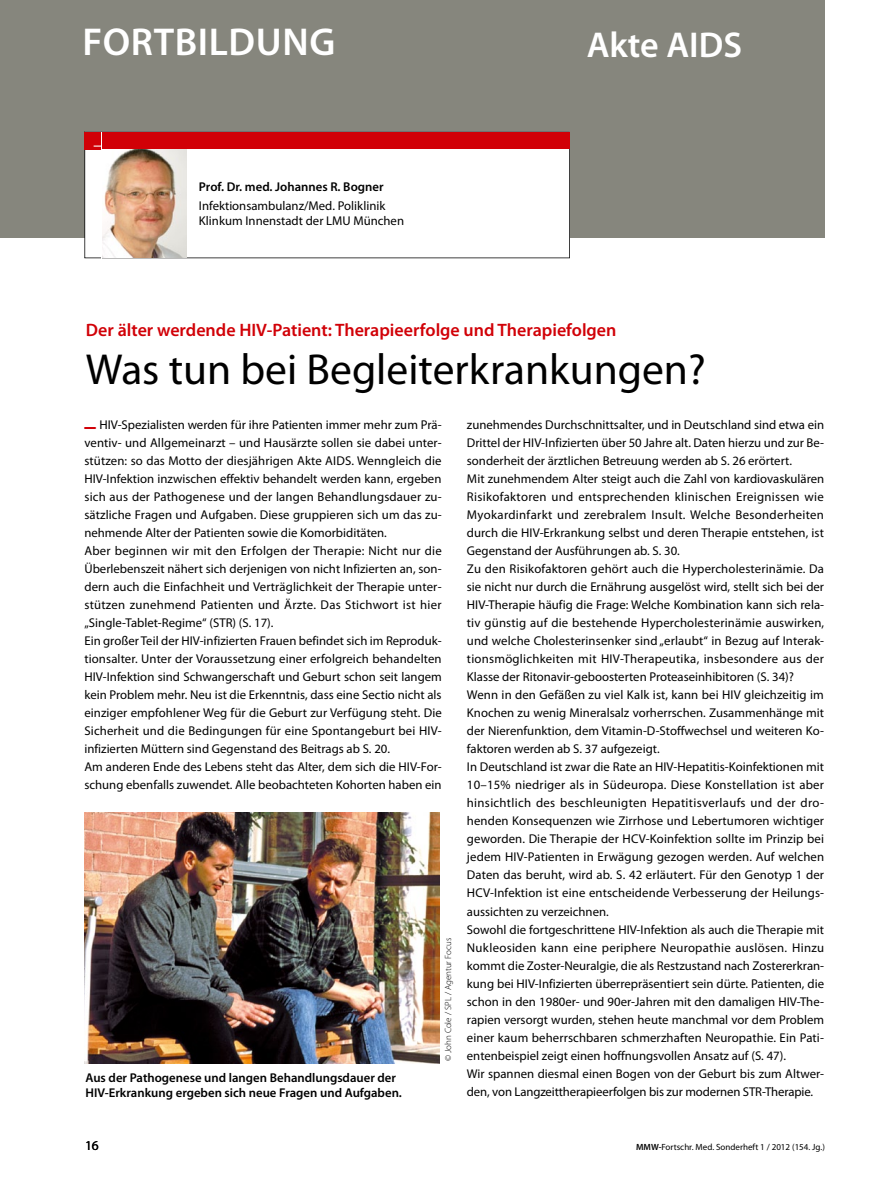
<style>
.page{position:relative;width:893px;height:1187px;background:#fff}
.page>*{position:absolute;margin:0;border:0;box-sizing:border-box;transform-origin:0 0}
.t1{font:43.5px "Myriad Pro";color:#000}
.t2{font:40.2px "Myriad Pro";color:#d10007;scale:.57 1}
.t3{font:600 39px "Myriad Pro";letter-spacing:.015em;color:#fff}
.t4{font:600 36px "Myriad Pro";color:#fff}
.t5{font:600 18px "Myriad Pro";color:#d10007}
.t6{font:13.5px "Myriad Pro";color:#000}
.t7{font:13.5px "The Sans";color:#fff;scale:1.2 1}
.t8{font:12.75px/18px "Myriad Pro";color:#000}
.t9{font:600 12.75px/15px "Myriad Pro";color:#000}
.t10{font:9px "Myriad Pro";color:#000}
.t11{font:300 9px "Myriad Pro";color:#000}
.s1{font-weight:600}
</style>
<div class="page">
<div style="left:0;top:0;width:824px;height:238px;background:#86867d"></div>
<div style="left:84px;top:131px;width:486px;height:127px;background:#fff"></div>
<img style="left:102px;top:149px;width:85px;height:108px">
<div style="left:102px;top:132px;width:467px;height:17px;background:#d10007"></div>
<div style="left:85px;top:132px;width:17px;height:17px;background:#d10007"></div>
<hr style="left:101px;top:132px;width:1px;height:129px;background:#fff">
<img style="left:84px;top:812px;width:355px;height:251px">
<h3 class="t3" style="left:82px;top:17px;width:254px">FORTBILDUNG</h3>
<h3 class="t4" style="left:587px;top:22px;width:157px">Akte AIDS</h3>
<p class="t7" style="left:94px;top:137px;width:8px">–</p>
<p class="t9" style="left:199px;top:179px;width:186px">Prof. Dr. med. Johannes R. Bogner</p>
<p class="t8" style="left:199px;top:198px;width:207px;line-height:15px">Infektionsambulanz/Med. Poliklinik<br>Klinkum Innenstadt der LMU München</p>
<h3 class="t5" style="left:86px;top:318px;width:532px">Der älter werdende HIV-Patient: Therapieerfolge und Therapiefolgen</h3>
<h1 class="t1" style="left:86px;top:343px;width:621px">Was tun bei Begleiterkrankungen?</h1>
<p class="t8" style="left:467px;top:415px;width:359px">zunehmendes Durchschnittsalter, und in Deutschland sind etwa ein Drittel der HIV-Infizierten über 50 Jahre alt. Daten hierzu und zur Be&shy;sonderheit der ärztlichen Betreuung werden ab S. 26 erörtert.<br>Mit zunehmendem Alter steigt auch die Zahl von kardiovaskulären Risikofaktoren und entsprechenden klinischen Ereignissen wie Myokardinfarkt und zerebralem Insult. Welche Besonderheiten durch die HIV-Erkrankung selbst und deren Therapie entstehen, ist Gegenstand der Ausführungen ab. S. 30.<br>Zu den Risikofaktoren gehört auch die Hypercholesterinämie. Da sie nicht nur durch die Ernährung ausgelöst wird, stellt sich bei der HIV-Therapie häufig die Frage: Welche Kombination kann sich rela&shy;tiv günstig auf die bestehende Hypercholesterinämie auswirken, und welche Cholesterinsenker sind „erlaubt“ in Bezug auf Interak&shy;tionsmöglichkeiten mit HIV-Therapeutika, insbesondere aus der Klasse der Ritonavir-geboosterten Proteaseinhibitoren (S. 34)?<br>Wenn in den Gefäßen zu viel Kalk ist, kann bei HIV gleichzeitig im Knochen zu wenig Mineralsalz vorherrschen. Zusammenhänge mit der Nierenfunktion, dem Vitamin-D-Stoffwechsel und weiteren Ko&shy;faktoren werden ab S. 37 aufgezeigt.<br>In Deutschland ist zwar die Rate an HIV-Hepatitis-Koinfektionen mit 10–15% niedriger als in Südeuropa. Diese Konstellation ist aber hinsichtlich des beschleunigten Hepatitisverlaufs und der dro&shy;henden Konsequenzen wie Zirrhose und Lebertumoren wichtiger geworden. Die Therapie der HCV-Koinfektion sollte im Prinzip bei jedem HIV-Patienten in Erwägung gezogen werden. Auf welchen Daten das beruht, wird ab. S. 42 erläutert. Für den Genotyp 1 der HCV-Infektion ist eine entscheidende Verbesserung der Heilungs&shy;aussichten zu verzeichnen.<br>Sowohl die fortgeschrittene HIV-Infektion als auch die Therapie mit Nukleosiden kann eine periphere Neuropathie auslösen. Hinzu kommt die Zoster-Neuralgie, die als Restzustand nach Zostererkran&shy;kung bei HIV-Infizierten überrepräsentiert sein dürte. Patienten, die schon in den 1980er- und 90er-Jahren mit den damaligen HIV-The&shy;rapien versorgt wurden, stehen heute manchmal vor dem Problem einer kaum beherrschbaren schmerzhaften Neuropathie. Ein Pati&shy;entenbeispiel zeigt einen hoffnungsvollen Ansatz auf (S. 47).<br>Wir spannen diesmal einen Bogen von der Geburt bis zum Altwer&shy;den, von Langzeittherapieerfolgen bis zur modernen STR-Therapie.</p>
<p class="t8" style="left:84px;top:415px;width:359px;text-indent:15px">HIV-Spezialisten werden für ihre Patienten immer mehr zum Prä&shy;ventiv- und Allgemeinarzt – und Hausärzte sollen sie dabei unter&shy;stützen: so das Motto der diesjährigen Akte AIDS. Wenngleich die HIV-Infektion inzwischen effektiv behandelt werden kann, ergeben sich aus der Pathogenese und der langen Behandlungsdauer zu&shy;sätzliche Fragen und Aufgaben. Diese gruppieren sich um das zu&shy;nehmende Alter der Patienten sowie die Komorbiditäten.<br>Aber beginnen wir mit den Erfolgen der Therapie: Nicht nur die Überlebenszeit nähert sich derjenigen von nicht Infizierten an, son&shy;dern auch die Einfachheit und Verträglichkeit der Therapie unter&shy;stützen zunehmend Patienten und Ärzte. Das Stichwort ist hier „Single-Tablet-Regime“ (STR) (S. 17).<br>Ein großer Teil der HIV-infizierten Frauen befindet sich im Reproduk&shy;tionsalter. Unter der Voraussetzung einer erfolgreich behandelten HIV-Infektion sind Schwangerschaft und Geburt schon seit langem kein Problem mehr. Neu ist die Erkenntnis, dass eine Sectio nicht als einziger empfohlener Weg für die Geburt zur Verfügung steht. Die Sicherheit und die Bedingungen für eine Spontangeburt bei HIV&shy;infizierten Müttern sind Gegenstand des Beitrags ab S. 20.<br>Am anderen Ende des Lebens steht das Alter, dem sich die HIV-For&shy;schung ebenfalls zuwendet. Alle beobachteten Kohorten haben ein</p>
<h2 class="t2" style="left:84px;top:386px;width:22px">_</h2>
<p class="t11" style="left:443px;top:1060px;width:124px;rotate:-90deg">© John Cole / SPL / Agentur Focus</p>
<p class="t9" style="left:85px;top:1069px;width:318px">Aus der Pathogenese und langen Behandlungsdauer der<br>HIV-Erkrankung ergeben sich neue Fragen und Aufgaben.</p>
<p class="t6" style="left:85px;top:1136px;width:15px">16</p>
<p class="t10" style="left:636px;top:1140px;width:190px"><span class="s1">MMW-</span>Fortschr. Med. Sonderheft 1 / 2012 (154. Jg.)</p>
</div>
